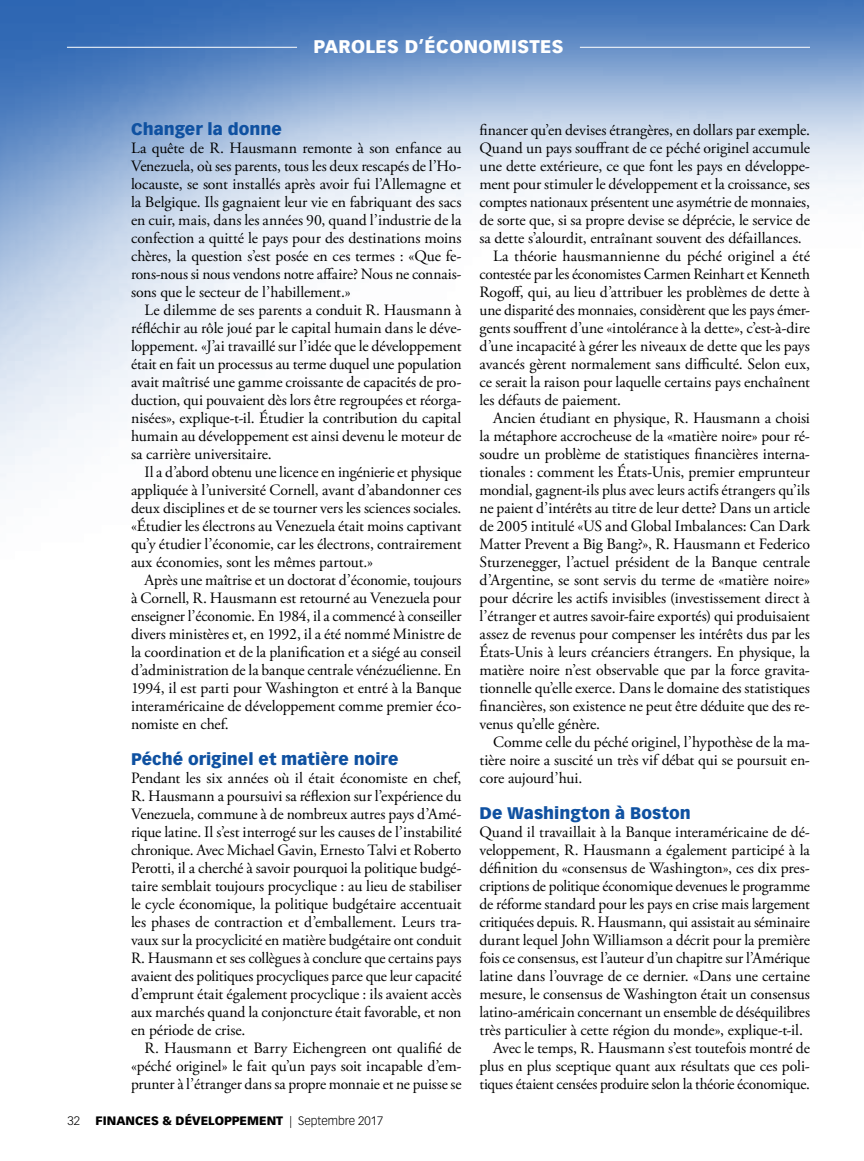
<style>
.page{position:relative;width:864px;height:1161px;background:#fff}
.page>*{position:absolute;margin:0;border:0;box-sizing:border-box;transform-origin:0 0}
.t1{font:900 18px "Vectora LT Std";letter-spacing:.02em;color:#fff}
.t2{font:900 16.5px "Vectora LT Std";color:#0f51a1}
.t3{font:15.75px/18px "Adobe Garamond Pro";letter-spacing:-.01em;color:#000;text-align:justify}
.t4{font:900 12px "Vectora LT Std";color:#000}
.t5{font:300 12px "Vectora LT Std";color:#000}
.s1{font-weight:300}
</style>
<div class="page">
<img style="left:0;top:0;width:864px;height:478px">
<hr style="left:67px;top:47px;width:230px;height:1px;background:#fff">
<hr style="left:580px;top:47px;width:230px;height:1px;background:#fff">
<p class="t1" style="left:313px;top:36px;width:252px">PAROLES D’ÉCONOMISTES</p>
<p class="t2" style="left:131px;top:119px;width:152px">Changer la donne</p>
<p class="t3" style="left:131px;top:140px;width:332px">La quête de R. Hausmann remonte à son enfance au Venezuela, où ses parents, tous les deux rescapés de l’Ho&shy;locauste, se sont installés après avoir fui l’Allemagne et la Belgique. Ils gagnaient leur vie en fabriquant des sacs en cuir, mais, dans les années 90, quand l’industrie de la confection a quitté le pays pour des destinations moins chères, la question s’est posée en ces termes : «Que fe&shy;rons-nous si nous vendons notre affaire? Nous ne connais&shy;sons que le secteur de l’habillement.»</p>
<p class="t3" style="left:131px;top:302px;width:332px;text-indent:13px">Le dilemme de ses parents a conduit R. Hausmann à réfléchir au rôle joué par le capital humain dans le déve&shy;loppement. «J’ai travaillé sur l’idée que le développement était en fait un processus au terme duquel une population avait maîtrisé une gamme croissante de capacités de pro&shy;duction, qui pouvaient dès lors être regroupées et réorga&shy;nisées», explique-t-il. Étudier la contribution du capital humain au développement est ainsi devenu le moteur de sa carrière universitaire.</p>
<p class="t3" style="left:131px;top:464px;width:332px;text-indent:14px">Il a d’abord obtenu une licence en ingénierie et physique appliquée à l’université Cornell, avant d’abandonner ces deux disciplines et de se tourner vers les sciences sociales. «Étudier les électrons au Venezuela était moins captivant qu’y étudier l’économie, car les électrons, contrairement aux économies, sont les mêmes partout.»</p>
<p class="t3" style="left:131px;top:572px;width:332px;text-indent:14px">Après une maîtrise et un doctorat d’économie, toujours à Cornell, R. Hausmann est retourné au Venezuela pour enseigner l’économie. En 1984, il a commencé à conseiller divers ministères et, en 1992, il a été nommé Ministre de la coordination et de la planification et a siégé au conseil d’administration de la banque centrale vénézuélienne. En 1994, il est parti pour Washington et entré à la Banque interaméricaine de développement comme premier éco&shy;nomiste en chef.</p>
<p class="t2" style="left:131px;top:749px;width:269px">Péché originel et matière noire</p>
<p class="t3" style="left:131px;top:770px;width:332px">Pendant les six années où il était économiste en chef, R. Hausmann a poursuivi sa réflexion sur l’expérience du Venezuela, commune à de nombreux autres pays d’Amé&shy;rique latine. Il s’est interrogé sur les causes de l’instabilité chronique. Avec Michael Gavin, Ernesto Talvi et Roberto Perotti, il a cherché à savoir pourquoi la politique budgé&shy;taire semblait toujours procyclique : au lieu de stabiliser le cycle économique, la politique budgétaire accentuait les phases de contraction et d’emballement. Leurs tra&shy;vaux sur la procyclicité en matière budgétaire ont conduit R. Hausmann et ses collègues à conclure que certains pays avaient des politiques procycliques parce que leur capacité d’emprunt était également procyclique : ils avaient accès aux marchés quand la conjoncture était favorable, et non en période de crise.</p>
<p class="t3" style="left:131px;top:1040px;width:332px;text-indent:13px">R. Hausmann et Barry Eichengreen ont qualifié de «péché originel» le fait qu’un pays soit incapable d’em&shy;prunter à l’étranger dans sa propre monnaie et ne puisse se</p>
<p class="t5" style="left:68px;top:1114px;width:14px">32</p>
<p class="t4" style="left:96px;top:1113px;width:289px">FINANCES &amp; DÉVELOPPEMENT <span class="s1">| Septembre 2017</span></p>
<p class="t3" style="left:480px;top:122px;width:332px">financer qu’en devises étrangères, en dollars par exemple.</p>
<p class="t3" style="left:480px;top:140px;width:332px">Quand un pays souffrant de ce péché originel accumule</p>
<p class="t3" style="left:480px;top:158px;width:332px">une dette extérieure, ce que font les pays en développe-</p>
<p class="t3" style="left:480px;top:176px;width:332px">ment pour stimuler le développement et la croissance, ses</p>
<p class="t3" style="left:480px;top:194px;width:332px">comptes nationaux présentent une asymétrie de monnaies,</p>
<p class="t3" style="left:480px;top:212px;width:332px">de sorte que, si sa propre devise se déprécie, le service de</p>
<p class="t3" style="left:480px;top:230px;width:324px">sa dette s’alourdit, entraînant souvent des défaillances.</p>
<p class="t3" style="left:493px;top:248px;width:318px">La théorie hausmannienne du péché originel a été</p>
<p class="t3" style="left:480px;top:266px;width:332px">contestée par les économistes Carmen Reinhart et Kenneth</p>
<p class="t3" style="left:480px;top:284px;width:332px">Rogoff, qui, au lieu d’attribuer les problèmes de dette à</p>
<p class="t3" style="left:480px;top:302px;width:332px">une disparité des monnaies, considèrent que les pays émer-</p>
<p class="t3" style="left:480px;top:320px;width:332px">gents souffrent d’une «intolérance à la dette», c’est-à-dire</p>
<p class="t3" style="left:480px;top:338px;width:332px">d’une incapacité à gérer les niveaux de dette que les pays</p>
<p class="t3" style="left:480px;top:356px;width:332px">avancés gèrent normalement sans difficulté. Selon eux,</p>
<p class="t3" style="left:480px;top:374px;width:332px">ce serait la raison pour laquelle certains pays enchaînent</p>
<p class="t3" style="left:480px;top:392px;width:143px">les défauts de paiement.</p>
<p class="t3" style="left:493px;top:410px;width:318px">Ancien étudiant en physique, R. Hausmann a choisi</p>
<p class="t3" style="left:480px;top:428px;width:332px">la métaphore accrocheuse de la «matière noire» pour ré-</p>
<p class="t3" style="left:480px;top:446px;width:332px">soudre un problème de statistiques financières interna-</p>
<p class="t3" style="left:480px;top:464px;width:332px">tionales : comment les États-Unis, premier emprunteur</p>
<p class="t3" style="left:480px;top:482px;width:332px">mondial, gagnent-ils plus avec leurs actifs étrangers qu’ils</p>
<p class="t3" style="left:480px;top:500px;width:332px">ne paient d’intérêts au titre de leur dette? Dans un article</p>
<p class="t3" style="left:480px;top:518px;width:332px">de 2005 intitulé «US and Global Imbalances: Can Dark</p>
<p class="t3" style="left:480px;top:536px;width:332px">Matter Prevent a Big Bang?», R. Hausmann et Federico</p>
<p class="t3" style="left:480px;top:554px;width:332px">Sturzenegger, l’actuel président de la Banque centrale</p>
<p class="t3" style="left:480px;top:572px;width:332px">d’Argentine, se sont servis du terme de «matière noire»</p>
<p class="t3" style="left:480px;top:590px;width:332px">pour décrire les actifs invisibles (investissement direct à</p>
<p class="t3" style="left:480px;top:608px;width:332px">l’étranger et autres savoir-faire exportés) qui produisaient</p>
<p class="t3" style="left:480px;top:626px;width:332px">assez de revenus pour compenser les intérêts dus par les</p>
<p class="t3" style="left:480px;top:644px;width:332px">États-Unis à leurs créanciers étrangers. En physique, la</p>
<p class="t3" style="left:480px;top:662px;width:332px">matière noire n’est observable que par la force gravita-</p>
<p class="t3" style="left:480px;top:680px;width:332px">tionnelle qu’elle exerce. Dans le domaine des statistiques</p>
<p class="t3" style="left:480px;top:698px;width:332px">financières, son existence ne peut être déduite que des re-</p>
<p class="t3" style="left:480px;top:716px;width:122px">venus qu’elle génère.</p>
<p class="t3" style="left:493px;top:734px;width:318px">Comme celle du péché originel, l’hypothèse de la ma-</p>
<p class="t3" style="left:480px;top:752px;width:332px">tière noire a suscité un très vif débat qui se poursuit en-</p>
<p class="t3" style="left:480px;top:770px;width:104px">core aujourd’hui.</p>
<p class="t2" style="left:480px;top:803px;width:213px">De Washington à Boston</p>
<p class="t3" style="left:480px;top:824px;width:332px">Quand il travaillait à la Banque interaméricaine de dé-</p>
<p class="t3" style="left:480px;top:842px;width:332px">veloppement, R. Hausmann a également participé à la</p>
<p class="t3" style="left:480px;top:860px;width:332px">définition du «consensus de Washington», ces dix pres-</p>
<p class="t3" style="left:480px;top:878px;width:332px">criptions de politique économique devenues le programme</p>
<p class="t3" style="left:480px;top:896px;width:332px">de réforme standard pour les pays en crise mais largement</p>
<p class="t3" style="left:480px;top:914px;width:332px">critiquées depuis. R. Hausmann, qui assistait au séminaire</p>
<p class="t3" style="left:480px;top:932px;width:332px">durant lequel John Williamson a décrit pour la première</p>
<p class="t3" style="left:480px;top:950px;width:332px">fois ce consensus, est l’auteur d’un chapitre sur l’Amérique</p>
<p class="t3" style="left:480px;top:968px;width:332px">latine dans l’ouvrage de ce dernier. «Dans une certaine</p>
<p class="t3" style="left:480px;top:986px;width:332px">mesure, le consensus de Washington était un consensus</p>
<p class="t3" style="left:480px;top:1004px;width:332px">latino-américain concernant un ensemble de déséquilibres</p>
<p class="t3" style="left:480px;top:1022px;width:325px">très particulier à cette région du monde», explique-t-il.</p>
<p class="t3" style="left:493px;top:1040px;width:318px">Avec le temps, R. Hausmann s’est toutefois montré de</p>
<p class="t3" style="left:480px;top:1058px;width:332px">plus en plus sceptique quant aux résultats que ces poli-</p>
<p class="t3" style="left:480px;top:1076px;width:332px">tiques étaient censées produire selon la théorie économique.</p>
</div>
